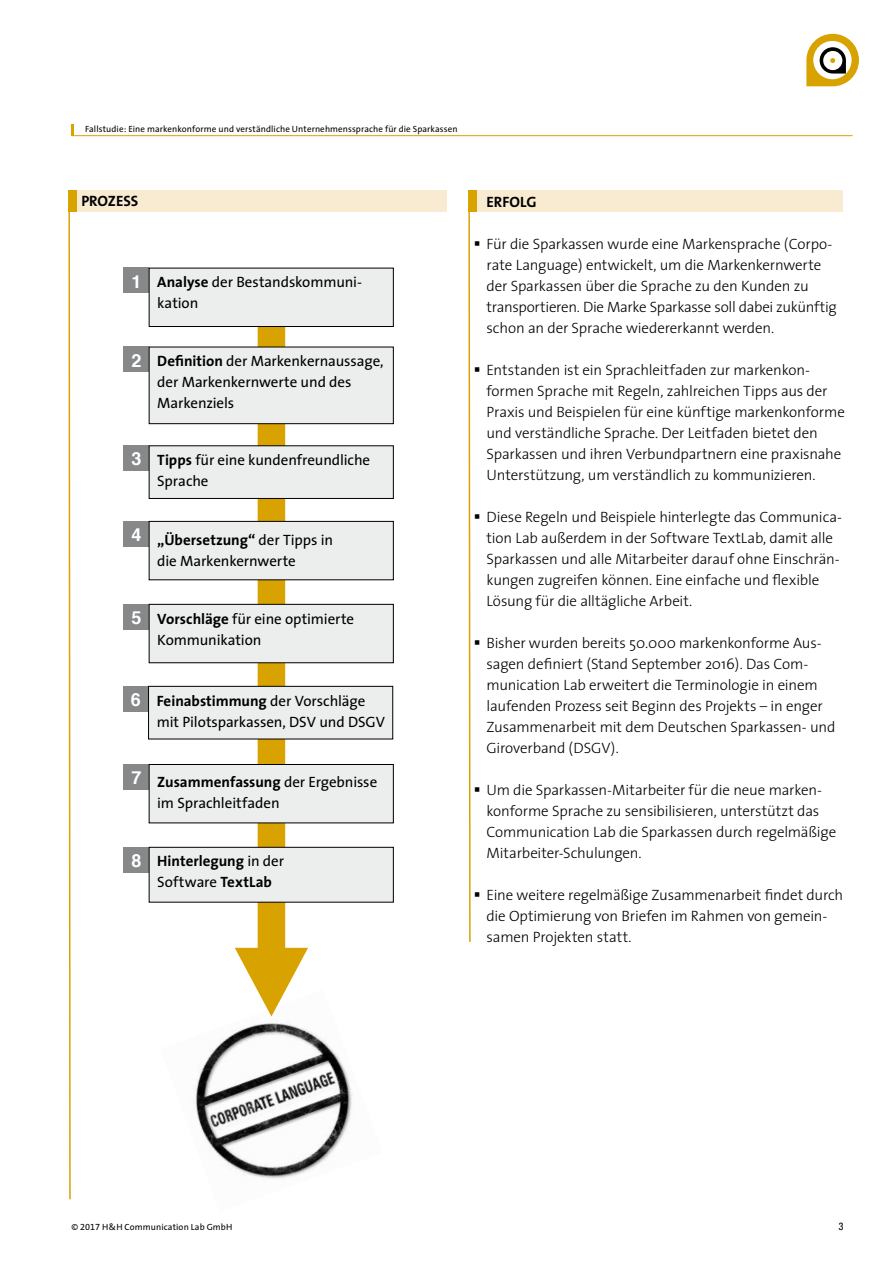
<style>
.page{position:relative;width:893px;height:1263px;background:#fff}
.page>*{position:absolute;margin:0;border:0;box-sizing:border-box;transform-origin:0 0}
.t1{font:700 18px "Helvetica";color:#fff}
.t2{font:300 15px/21px "The Sans";letter-spacing:-.01em;color:#000}
.t3{font:15px/21px "The Sans";letter-spacing:-.005em;color:#000}
.t4{font:700 15px/21px "The Sans";color:#000}
.t5{font:condensed 10.5px "Univers LT Std";color:#000}
.t6{font:9px "The Sans";letter-spacing:.01em;color:#000}
.s1{font-weight:700}
.s2{font-weight:400}
.s3{font-family:"The Sans Expert"}
</style>
<div class="page">
<svg style="left:806px;top:34px;width:53px;height:52px"></svg>
<div style="left:470px;top:190px;width:373px;height:22px;background:#f8ebd1"></div>
<div style="left:468px;top:190px;width:8px;height:22px;background:#d8a200"></div>
<div style="left:69px;top:190px;width:378px;height:22px;background:#f8ebd1"></div>
<div style="left:68px;top:190px;width:9px;height:22px;background:#d8a200"></div>
<svg style="left:68px;top:212px;width:3px;height:988px"></svg>
<img style="left:195px;top:1016px;width:157px;height:163px">
<svg style="left:235px;top:327px;width:73px;height:689px"></svg>
<div style="left:123px;top:268px;width:26px;height:25px;background:#87888a"></div>
<div style="left:149px;top:268px;width:244px;height:58px;background:#eceded"></div>
<div style="left:149px;top:268px;width:245px;height:59px;border:1px solid #000"></div>
<div style="left:123px;top:445px;width:26px;height:26px;background:#87888a"></div>
<div style="left:149px;top:446px;width:244px;height:52px;background:#eceded"></div>
<div style="left:149px;top:445px;width:245px;height:54px;border:1px solid #000"></div>
<div style="left:123px;top:347px;width:26px;height:25px;background:#87888a"></div>
<div style="left:149px;top:347px;width:244px;height:77px;background:#eceded"></div>
<div style="left:149px;top:347px;width:245px;height:77px;border:1px solid #000"></div>
<div style="left:123px;top:521px;width:26px;height:25px;background:#87888a"></div>
<div style="left:149px;top:521px;width:244px;height:59px;background:#eceded"></div>
<div style="left:149px;top:521px;width:245px;height:59px;border:1px solid #000"></div>
<div style="left:123px;top:604px;width:26px;height:25px;background:#87888a"></div>
<div style="left:149px;top:604px;width:244px;height:59px;background:#eceded"></div>
<div style="left:149px;top:604px;width:245px;height:59px;border:1px solid #000"></div>
<div style="left:123px;top:686px;width:25px;height:25px;background:#87888a"></div>
<div style="left:149px;top:686px;width:244px;height:53px;background:#eceded"></div>
<div style="left:148px;top:686px;width:245px;height:53px;border:1px solid #000"></div>
<div style="left:123px;top:764px;width:26px;height:26px;background:#87888a"></div>
<div style="left:149px;top:764px;width:244px;height:59px;background:#eceded"></div>
<div style="left:149px;top:764px;width:245px;height:59px;border:1px solid #000"></div>
<div style="left:123px;top:847px;width:26px;height:25px;background:#87888a"></div>
<div style="left:149px;top:847px;width:244px;height:55px;background:#eceded"></div>
<div style="left:149px;top:847px;width:245px;height:55px;border:1px solid #000"></div>
<svg style="left:71px;top:124px;width:3px;height:11px"></svg>
<hr style="left:71px;top:135px;width:782px;height:1px;background:#d8a200">
<svg style="left:468px;top:202px;width:9px;height:740px"></svg>
<p class="t6" style="left:85px;top:122px;width:374px">Fallstudie: Eine markenkonforme und verständliche Unternehmenssprache für die Sparkassen</p>
<p class="t4" style="left:81px;top:190px;width:58px">PROZESS</p>
<p class="t1" style="left:132px;top:267px;width:12px">1</p>
<p class="t3" style="left:157px;top:271px;width:206px"><span class="s1">Analyse</span> der Bestandskommuni&shy;kation</p>
<p class="t1" style="left:132px;top:346px;width:12px">2</p>
<p class="t3" style="left:157px;top:350px;width:228px"><span class="s1">Definition</span> der Markenkernaussage, der Markenkernwerte und des<br>Markenziels</p>
<p class="t1" style="left:132px;top:444px;width:12px">3</p>
<p class="t1" style="left:132px;top:520px;width:12px">4</p>
<p class="t3" style="left:157px;top:449px;width:214px"><span class="s1">Tipps</span> für eine kundenfreundliche<br>Sprache</p>
<p class="t3" style="left:157px;top:529px;width:177px"><span class="s1">„Übersetzung“</span> der Tipps in die Markenkernwerte</p>
<p class="t1" style="left:132px;top:603px;width:12px">5</p>
<p class="t3" style="left:157px;top:607px;width:198px"><span class="s1">Vorschläge</span> für eine optimierte<br>Kommunikation</p>
<p class="t1" style="left:131px;top:685px;width:12px">6</p>
<p class="t1" style="left:132px;top:763px;width:12px">7</p>
<p class="t3" style="left:157px;top:689px;width:230px"><span class="s1">Feinabstimmung</span> der Vorschläge mit Pilotsparkassen, DSV und DSGV</p>
<p class="t3" style="left:157px;top:771px;width:221px"><span class="s1">Zusammenfassung</span> der Ergebnisse im Sprachleitfaden</p>
<p class="t1" style="left:132px;top:846px;width:12px">8</p>
<p class="t4" style="left:157px;top:850px;width:128px">Hinterlegung <span class="s2">in der<br>Software</span> TextLab</p>
<p class="t4" style="left:486px;top:191px;width:51px">ERFOLG</p>
<p class="t2" style="left:486px;top:233px;width:352px">Für die Sparkassen wurde eine Markensprache (Corpo&shy;rate Language) entwickelt, um die Markenkernwerte der Sparkassen über die Sprache zu den Kunden zu transportieren. Die Marke Sparkasse soll dabei zukünftig schon an der Sprache wiedererkannt werden.</p>
<p class="t2" style="left:486px;top:359px;width:360px">Entstanden ist ein Sprachleitfaden zur markenkon&shy;formen Sprache mit Regeln, zahlreichen Tipps aus der Praxis und Beispielen für eine künftige markenkonforme und verständliche Sprache. Der Leitfaden bietet den Sparkassen und ihren Verbundpartnern eine praxisnahe Unterstützung, um verständlich zu kommunizieren.</p>
<p class="t2" style="left:486px;top:506px;width:357px">Diese Regeln und Beispiele hinterlegte das Communica&shy;tion Lab außerdem in der Software TextLab, damit alle Sparkassen und alle Mitarbeiter darauf ohne Einschrän&shy;kungen zugreifen können. Eine einfache und flexible Lösung für die alltägliche Arbeit.</p>
<p class="t2" style="left:486px;top:632px;width:350px">Bisher wurden bereits 50.000 markenkonforme Aus&shy;sagen definiert (Stand September 2016). Das Com&shy;munication Lab erweitert die Terminologie in einem laufenden Prozess seit Beginn des Projekts – in enger Zusammenarbeit mit dem Deutschen Sparkassen- und Giroverband (DSGV).</p>
<p class="t2" style="left:486px;top:779px;width:351px">Um die Sparkassen-Mitarbeiter für die neue marken&shy;konforme Sprache zu sensibilisieren, unterstützt das Communication Lab die Sparkassen durch regelmäßige Mitarbeiter-Schulungen.</p>
<p class="t2" style="left:486px;top:884px;width:358px">Eine weitere regelmäßige Zusammenarbeit findet durch die Optimierung von Briefen im Rahmen von gemein&shy;samen Projekten statt.</p>
<p class="t6" style="left:71px;top:1219px;width:162px">© <span class="s3">2017</span> H&amp;H Communication Lab GmbH</p>
<p class="t5" style="left:839px;top:1220px;width:6px">3</p>
</div>
